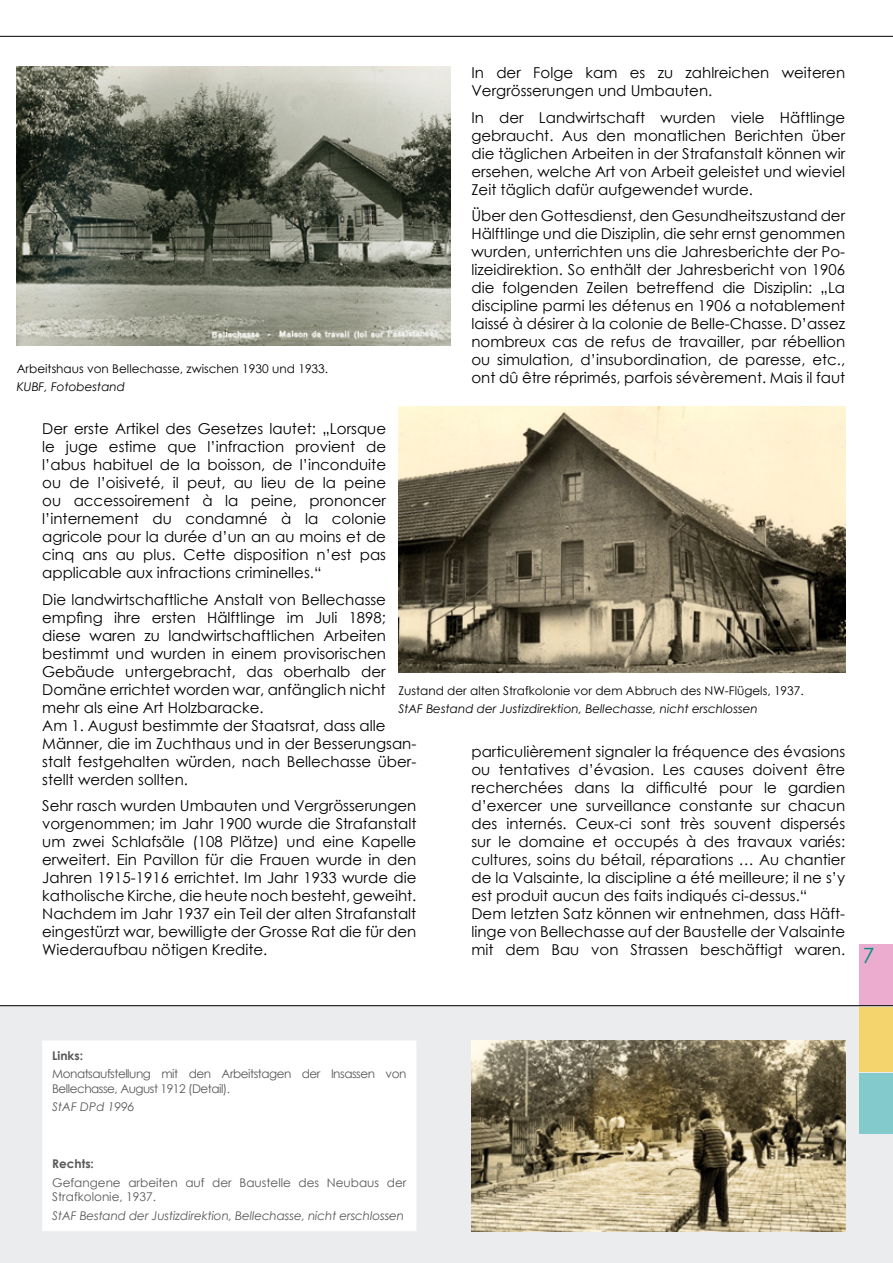
<style>
.page{position:relative;width:893px;height:1263px;background:#fff}
.page>*{position:absolute;margin:0;border:0;box-sizing:border-box;transform-origin:0 0}
.t1{font:21px "Century Gothic";color:#008e81}
.t2{font:15px/18px "Century Gothic";color:#000;text-align:justify}
.t3{font:12px "Century Gothic";color:#000}
.t4{font:12px/14.4px "Century Gothic";letter-spacing:-.04em;color:#58585a}
.t5{font:italic 12px "Century Gothic";color:#000}
.t6{font:italic 12px "Century Gothic";letter-spacing:-.01em;color:#58585a}
.t7{font:12px/14.4px "Century Gothic";color:#58585a}
.t8{font:700 12px "Century Gothic";color:#58585a}
</style>
<div class="page">
<div style="left:0;top:1005px;width:893px;height:258px;background:#ebeced"></div>
<div style="left:859px;top:1007px;width:34px;height:65px;background:#f4d46d"></div>
<div style="left:860px;top:944px;width:33px;height:61px;background:#ecaccf"></div>
<div style="left:859px;top:1073px;width:34px;height:61px;background:#83cacd"></div>
<hr style="left:0;top:36px;width:893px;height:1px;background:#000">
<hr style="left:0;top:1005px;width:893px;height:1px;background:#000">
<img style="left:17px;top:67px;width:433px;height:279px">
<img style="left:399px;top:407px;width:446px;height:266px">
<img style="left:471px;top:1040px;width:374px;height:191px">
<div style="left:43px;top:1041px;width:373px;height:189px;background:#fff"></div>
<div style="left:42px;top:1040px;width:374px;height:191px;border:2px solid #fff"></div>
<p class="t3" style="left:17px;top:360px;width:313px">Arbeitshaus von Bellechasse, zwischen 1930 und 1933.</p>
<p class="t5" style="left:17px;top:378px;width:110px">KUBF, Fotobestand</p>
<p class="t2" style="left:471px;top:64px;width:375px">In der Folge kam es zu zahlreichen weiteren<br>Vergrösserungen und Umbauten.</p>
<p class="t2" style="left:471px;top:108px;width:375px">In der Landwirtschaft wurden viele Häftlinge gebraucht. Aus den monatlichen Berichten über die täglichen Arbeiten in der Strafanstalt können wir ersehen, welche Art von Arbeit geleistet und wieviel Zeit täglich dafür aufgewendet wurde.</p>
<p class="t2" style="left:471px;top:207px;width:375px">Über den Gottesdienst, den Gesundheitszustand der Hälftlinge und die Disziplin, die sehr ernst genommen wurden, unterrichten uns die Jahresberichte der Po&shy;lizeidirektion. So enthält der Jahresbericht von 1906 die folgenden Zeilen betreffend die Disziplin: „La discipline parmi les détenus en 1906 a notablement laissé à désirer à la colonie de Belle-Chasse. D’assez nombreux cas de refus de travailler, par rébellion ou simulation, d’insubordination, de paresse, etc., ont dû être réprimés, parfois sévèrement. Mais il faut</p>
<p class="t2" style="left:42px;top:420px;width:345px">Der erste Artikel des Gesetzes lautet: „Lorsque le juge estime que l’infraction provient de l’abus habituel de la boisson, de l’inconduite ou de l’oisiveté, il peut, au lieu de la peine ou accessoirement à la peine, prononcer l’internement du condamné à la colonie agricole pour la durée d’un an au moins et de cinq ans au plus. Cette disposition n’est pas applicable aux infractions criminelles.“</p>
<p class="t2" style="left:42px;top:590px;width:376px;text-align:left">Die landwirtschaftliche Anstalt von Bellechasse empfing ihre ersten Hälftlinge im Juli 1898; diese waren zu landwirtschaftlichen Arbeiten bestimmt und wurden in einem provisorischen Gebäude untergebracht, das oberhalb der Domäne errichtet worden war, anfänglich nicht mehr als eine Art Holzbaracke.<br>Am 1. August bestimmte der Staatsrat, dass alle Männer, die im Zuchthaus und in der Besserungsan&shy;stalt festgehalten würden, nach Bellechasse über&shy;stellt werden sollten.</p>
<p class="t2" style="left:42px;top:797px;width:376px">Sehr rasch wurden Umbauten und Vergrösserungen vorgenommen; im Jahr 1900 wurde die Strafanstalt um zwei Schlafsäle (108 Plätze) und eine Kapelle erweitert. Ein Pavillon für die Frauen wurde in den Jahren 1915-1916 errichtet. Im Jahr 1933 wurde die katholische Kirche, die heute noch besteht, geweiht.<br>Nachdem im Jahr 1937 ein Teil der alten Strafanstalt eingestürzt war, bewilligte der Grosse Rat die für den Wiederaufbau nötigen Kredite.</p>
<p class="t3" style="left:398px;top:682px;width:407px">Zustand der alten Strafkolonie vor dem Abbruch des NW-Flügels, 1937.</p>
<p class="t5" style="left:398px;top:701px;width:361px">StAF Bestand der Justizdirektion, Bellechasse, nicht erschlossen</p>
<p class="t2" style="left:471px;top:742px;width:375px;text-align:left">particulièrement signaler la fréquence des évasions ou tentatives d’évasion. Les causes doivent être recherchées dans la difficulté pour le gardien d’exercer une surveillance constante sur chacun des internés. Ceux-ci sont très souvent dispersés sur le domaine et occupés à des travaux variés: cultures, soins du bétail, réparations … Au chantier de la Valsainte, la discipline a été meilleure; il ne s’y est produit aucun des faits indiqués ci-dessus.“ Dem letzten Satz können wir entnehmen, dass Häft&shy;linge von Bellechasse auf der Baustelle der Valsainte mit dem Bau von Strassen beschäftigt waren.</p>
<h1 class="t1" style="left:863px;top:940px;width:13px">7</h1>
<p class="t8" style="left:52px;top:1046px;width:32px">Links:</p>
<p class="t4" style="left:52px;top:1066px;width:356px">Monatsaufstellung mit den Arbeitstagen der Insassen von<br>Bellechasse, August 1912 (Detail).</p>
<p class="t6" style="left:52px;top:1098px;width:84px">StAF DPd 1996</p>
<p class="t8" style="left:52px;top:1155px;width:43px">Rechts:</p>
<p class="t7" style="left:52px;top:1175px;width:356px">Gefangene arbeiten auf der Baustelle des Neubaus der<br>Strafkolonie, 1937.</p>
<p class="t6" style="left:52px;top:1207px;width:353px">StAF Bestand der Justizdirektion, Bellechasse, nicht erschlossen</p>
</div>
